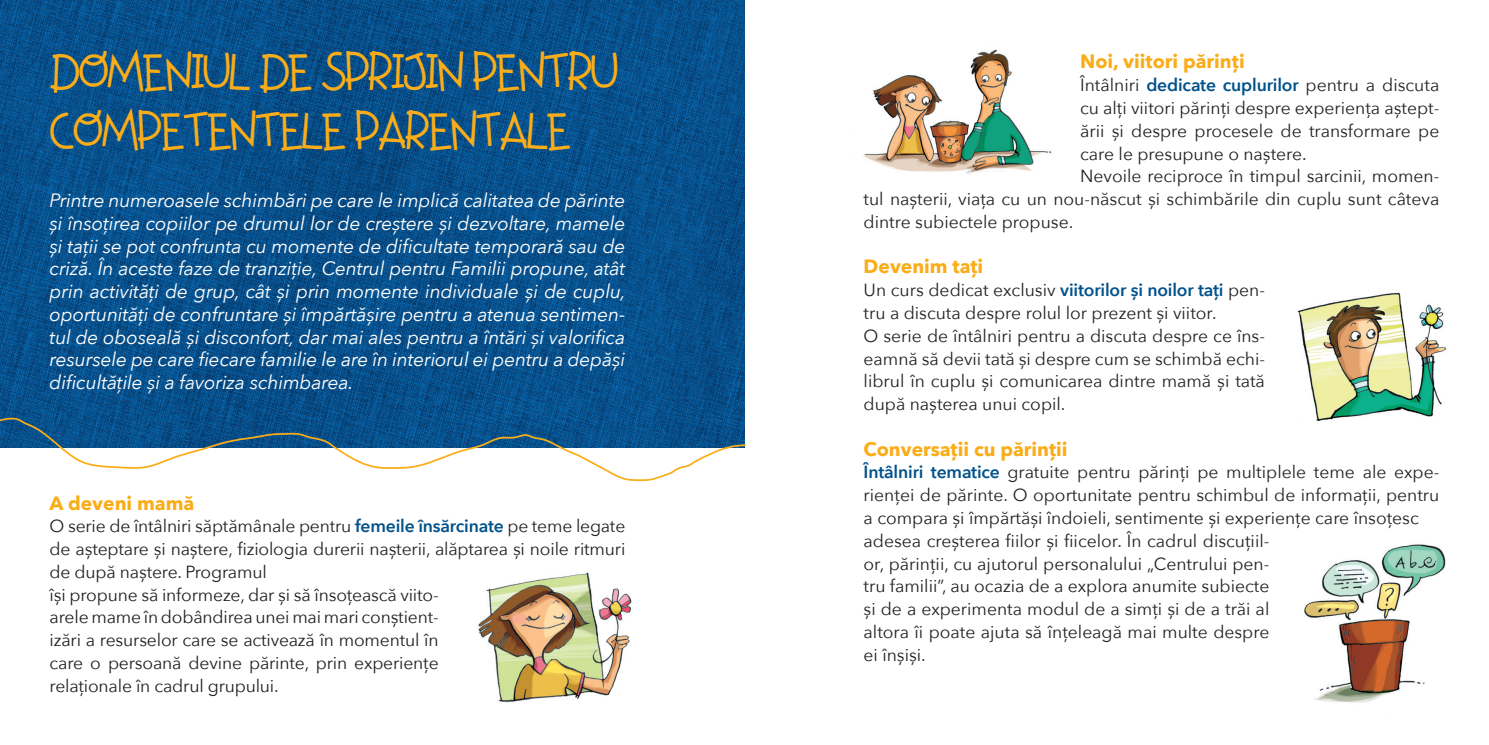
<style>
.page{position:relative;width:1489px;height:745px;background:#fff}
.page>*{position:absolute;margin:0;border:0;box-sizing:border-box;transform-origin:0 0}
.t1{font:49px/58.8px "Apple Juice";letter-spacing:-.04em;color:#faad19}
.t2{font:italic 19.25px/22.8px "Avenir Next";letter-spacing:-.01em;color:#fff;text-align:justify}
.t3{font:700 19.25px "Avenir Next";color:#faad19}
.t4{font:17.5px/22.8px "Avenir Next";color:#231f20}
.s1{font-weight:600;color:#01518b}
</style>
<div class="page">
<img style="left:0;top:0;width:744px;height:416px">
<img style="left:1297px;top:292px;width:149px;height:130px">
<img style="left:1304px;top:544px;width:142px;height:159px">
<svg style="left:0;top:416px;width:746px;height:65px"></svg>
<img style="left:478px;top:572px;width:154px;height:131px">
<img style="left:863px;top:49px;width:189px;height:125px">
<h1 class="t1" style="left:50px;top:45px;width:570px">DOMENIUL DE SPRIJIN PENTRU<br>COMPETENTELE PARENTALE</h1>
<p class="t2" style="left:50px;top:188px;width:578px">Printre numeroasele schimbări pe care le implică calitatea de părinte și însoțirea copiilor pe drumul lor de creștere și dezvoltare, mamele și tații se pot confrunta cu momente de dificultate temporară sau de criză. În aceste faze de tranziție, Centrul pentru Familii propune, atât prin activități de grup, cât și prin momente individuale și de cuplu, oportunități de confruntare și împărtășire pentru a atenua sentimen&shy;tul de oboseală și disconfort, dar mai ales pentru a întări și valorifica resursele pe care fiecare familie le are în interiorul ei pentru a depăși dificultățile și a favoriza schimbarea.</p>
<p class="t3" style="left:50px;top:486px;width:146px">A deveni mamă</p>
<p class="t4" style="left:50px;top:514px;width:577px">O serie de întâlniri săptămânale pentru <span class="s1">femeile însărcinate</span> pe teme legate de așteptare și naștere, fiziologia durerii nașterii, alăptarea și noile ritmuri de după naștere. Programul<br>își propune să informeze, dar și să însoțească viito-<br>arele mame în dobândirea unei mai mari conștient-<br>izări a resurselor care se activează în momentul în<br>care o persoană devine părinte, prin experiențe<br>relaționale în cadrul grupului.</p>
<p class="t3" style="left:1080px;top:45px;width:166px">Noi, viitori părinți</p>
<p class="t4" style="left:1080px;top:73px;width:360px">Întâlniri <span class="s1">dedicate cuplurilor</span> pentru a discuta</p>
<p class="t4" style="left:1080px;top:96px;width:360px">cu alți viitori părinți despre experiența aștept-</p>
<p class="t4" style="left:1080px;top:118px;width:360px">ării și despre procesele de transformare pe</p>
<p class="t4" style="left:1080px;top:141px;width:228px">care le presupune o naștere.</p>
<p class="t4" style="left:1080px;top:164px;width:360px">Nevoile reciproce în timpul sarcinii, momen-</p>
<p class="t4" style="left:863px;top:187px;width:577px">tul nașterii, viața cu un nou-născut și schimbările din cuplu sunt câteva</p>
<p class="t4" style="left:863px;top:209px;width:211px">dintre subiectele propuse.</p>
<p class="t3" style="left:863px;top:250px;width:121px">Devenim tați</p>
<p class="t4" style="left:863px;top:278px;width:403px">Un curs dedicat exclusiv <span class="s1">viitorilor și noilor tați</span> pen&shy;tru a discuta despre rolul lor prezent și viitor.<br>O serie de întâlniri pentru a discuta despre ce îns&shy;eamnă să devii tată și despre cum se schimbă echi&shy;librul în cuplu și comunicarea dintre mamă și tată după nașterea unui copil.</p>
<p class="t3" style="left:863px;top:432px;width:205px">Conversații cu părinții</p>
<p class="t4" style="left:863px;top:460px;width:577px"><span class="s1">Întâlniri tematice</span> gratuite pentru părinți pe multiplele teme ale expe&shy;rienței de părinte. O oportunitate pentru schimbul de informații, pentru a compara și împărtăși îndoieli, sentimente și experiențe care însoțesc adesea creșterea fiilor și fiicelor. În cadrul discuțiil-<br>or, părinții, cu ajutorul personalului „Centrului pen-<br>tru familii”, au ocazia de a explora anumite subiecte<br>și de a experimenta modul de a simți și de a trăi al<br>altora îi poate ajuta să înțeleagă mai multe despre<br>ei înșiși.</p>
</div>
